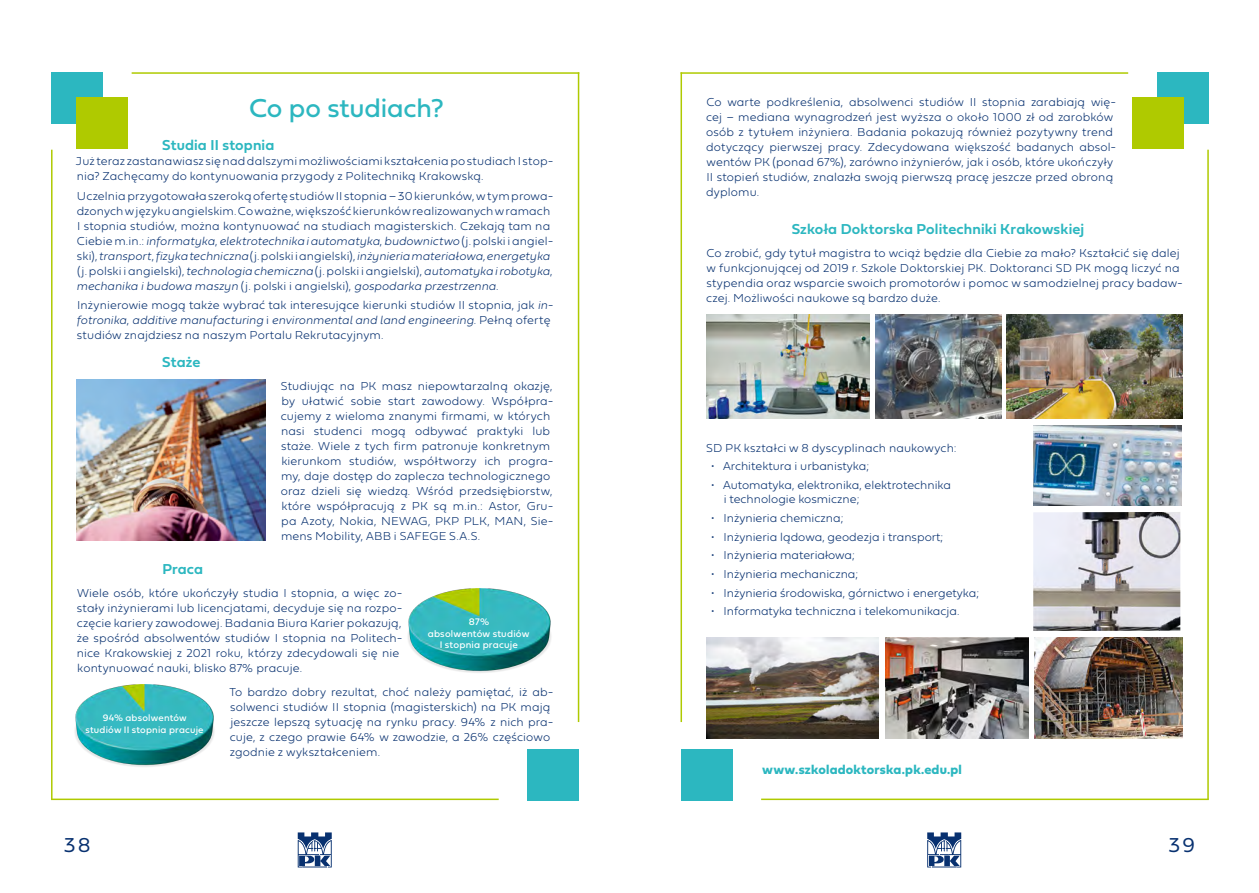
<style>
.page{position:relative;width:1259px;height:893px;background:#fff}
.page>*{position:absolute;margin:0;border:0;box-sizing:border-box;transform-origin:0 0}
.tekst{font:27px "Fieldwork Geo Regular";letter-spacing:-.005em;color:#2cb7c0}
.t1{font:21px "Fieldwork Geo Light";color:#083170}
.tekst-2{font:15px "Fieldwork Geo Demibold";letter-spacing:.01em;color:#2cb7c0}
.tekst-3{font:13.5px "Fieldwork Geo Bold";letter-spacing:.015em;color:#2cb7c0}
.tekst-4{font:100 12px/15px "Fieldwork Geo";letter-spacing:.01em;color:#083170}
.tekst-5{font:9.9px/12px "Fieldwork Geo Regular";letter-spacing:.02em;color:#fff;text-align:center}
.tekst-6{font:9.75px/11.7px "Fieldwork Geo Regular";letter-spacing:.02em;color:#fff;text-align:center}
.s1{font-family:"Fieldwork";font-style:italic}
</style>
<div class="page">
<svg style="left:927px;top:832px;width:34px;height:35px"></svg>
<div style="left:51px;top:72px;width:51px;height:51px;background:#2cb7c0"></div>
<div style="left:77px;top:98px;width:51px;height:51px;background:#afca00"></div>
<hr style="left:132px;top:72px;width:447px;height:2px;background:#afca00">
<hr style="left:578px;top:72px;width:1px;height:650px;background:#afca00">
<div style="left:527px;top:749px;width:51px;height:51px;background:#2cb7c0"></div>
<hr style="left:51px;top:799px;width:448px;height:1px;background:#afca00">
<hr style="left:51px;top:150px;width:2px;height:649px;background:#afca00">
<div style="left:1157px;top:72px;width:51px;height:51px;background:#2cb7c0"></div>
<div style="left:1132px;top:98px;width:51px;height:51px;background:#afca00"></div>
<hr style="left:680px;top:72px;width:448px;height:2px;background:#afca00">
<hr style="left:680px;top:72px;width:2px;height:650px;background:#afca00">
<div style="left:681px;top:749px;width:51px;height:51px;background:#2cb7c0"></div>
<hr style="left:761px;top:799px;width:447px;height:1px;background:#afca00">
<hr style="left:1207px;top:150px;width:1px;height:649px;background:#afca00">
<svg style="left:298px;top:832px;width:34px;height:35px"></svg>
<img style="left:75px;top:685px;width:139px;height:82px">
<img style="left:408px;top:589px;width:143px;height:84px">
<img style="left:77px;top:380px;width:188px;height:160px">
<img style="left:875px;top:314px;width:126px;height:105px">
<img style="left:706px;top:314px;width:163px;height:105px">
<img style="left:1007px;top:314px;width:175px;height:105px">
<img style="left:1033px;top:425px;width:148px;height:80px">
<img style="left:706px;top:638px;width:172px;height:101px">
<img style="left:885px;top:638px;width:143px;height:101px">
<img style="left:1035px;top:638px;width:147px;height:101px">
<img style="left:1033px;top:512px;width:147px;height:119px">
<p class="tekst" style="left:249px;top:87px;width:196px">Co po studiach?</p>
<p class="tekst-2" style="left:162px;top:133px;width:114px">Studia II stopnia</p>
<p class="tekst-4" style="left:76px;top:153px;width:479px">Już teraz zastanawiasz się nad dalszymi możliwościami kształcenia po studiach I stop&shy;nia? Zachęcamy do kontynuowania przygody z Politechniką Krakowską.</p>
<p class="tekst-4" style="left:76px;top:187px;width:478px">Uczelnia przygotowała szeroką ofertę studiów II stopnia – 30 kierunków, w tym prowa&shy;dzonych w języku angielskim. Co ważne, większość kierunków realizowanych w ramach I stopnia studiów, można kontynuować na studiach magisterskich. Czekają tam na Ciebie m.in.: <span class="s1">informatyka</span>, <span class="s1">elektrotechnika i automatyka</span>, <span class="s1">budownictwo</span> (j. polski i angiel&shy;ski), <span class="s1">transport</span>, <span class="s1">fizyka techniczna</span> (j. polski i angielski), <span class="s1">inżynieria materiałowa, energetyka </span>(j. polski i angielski), <span class="s1">technologia chemiczna</span> (j. polski i angielski), <span class="s1">automatyka i robotyka</span>, <span class="s1">mechanika i budowa maszyn</span> (j. polski i angielski), <span class="s1">gospodarka przestrzenna</span>.</p>
<p class="tekst-4" style="left:77px;top:297px;width:478px">Inżynierowie mogą także wybrać tak interesujące kierunki studiów II stopnia, jak <span class="s1">in&shy;fotronika</span>, <span class="s1">additive manufacturing</span> i <span class="s1">environmental and land engineering</span>. Pełną ofertę studiów znajdziesz na naszym Portalu Rekrutacyjnym.</p>
<p class="tekst-2" style="left:162px;top:350px;width:40px">Staże</p>
<p class="tekst-4" style="left:281px;top:378px;width:274px">Studiując na PK masz niepowtarzalną okazję, by ułatwić sobie start zawodowy. Współpra&shy;cujemy z wieloma znanymi firmami, w których nasi studenci mogą odbywać praktyki lub staże. Wiele z tych firm patronuje konkretnym kierunkom studiów, współtworzy ich progra&shy;my, daje dostęp do zaplecza technologicznego oraz dzieli się wiedzą. Wśród przedsiębiorstw, które współpracują z PK są m.in.: Astor, Gru&shy;pa Azoty, Nokia, NEWAG, PKP PLK, MAN, Sie&shy;mens Mobility, ABB i SAFEGE S.A.S.</p>
<p class="tekst-2" style="left:162px;top:557px;width:42px">Praca</p>
<p class="tekst-4" style="left:77px;top:585px;width:327px">Wiele osób, które ukończyły studia I stopnia, a więc zo&shy;stały inżynierami lub licencjatami, decyduje się na rozpo&shy;częcie kariery zawodowej. Badania Biura Karier pokazują, że spośród absolwentów studiów I stopnia na Politech&shy;nice Krakowskiej z 2021 roku, którzy zdecydowali się nie kontynuować nauki, blisko 87% pracuje.</p>
<p class="tekst-4" style="left:229px;top:684px;width:326px">To bardzo dobry rezultat, choć należy pamiętać, iż ab&shy;solwenci studiów II stopnia (magisterskich) na PK mają jeszcze lepszą sytuację na rynku pracy. 94% z nich pra&shy;cuje, z czego prawie 64% w zawodzie, a 26% częściowo zgodnie z wykształceniem.</p>
<p class="tekst-5" style="left:428px;top:615px;width:103px">87%<br>absolwentów studiów<br>I stopnia pracuje</p>
<p class="tekst-6" style="left:85px;top:711px;width:120px">94% absolwentów studiów II stopnia pracuje</p>
<p class="tekst-4" style="left:706px;top:94px;width:412px">Co warte podkreślenia, absolwenci studiów II stopnia zarabiają wię&shy;cej – mediana wynagrodzeń jest wyższa o około 1000 zł od zarobków osób z tytułem inżyniera. Badania pokazują również pozytywny trend dotyczący pierwszej pracy. Zdecydowana większość badanych absol&shy;wentów PK (ponad 67%), zarówno inżynierów, jak i osób, które ukończyły II stopień studiów, znalazła swoją pierwszą pracę jeszcze przed obroną dyplomu.</p>
<p class="tekst-2" style="left:791px;top:217px;width:294px">Szkoła Doktorska Politechniki Krakowskiej</p>
<p class="tekst-4" style="left:706px;top:245px;width:478px">Co zrobić, gdy tytuł magistra to wciąż będzie dla Ciebie za mało? Kształcić się dalej w funkcjonującej od 2019 r. Szkole Doktorskiej PK. Doktoranci SD PK mogą liczyć na stypendia oraz wsparcie swoich promotorów i pomoc w samodzielnej pracy badaw&shy;czej. Możliwości naukowe są bardzo duże.</p>
<p class="tekst-4" style="left:706px;top:439px;width:252px">SD PK kształci w 8 dyscyplinach naukowych:</p>
<p class="tekst-4" style="left:711px;top:458px;width:160px">• Architektura i urbanistyka;</p>
<p class="tekst-4" style="left:723px;top:477px;width:229px;line-height:14.4px;text-indent:-13px">• Automatyka, elektronika, elektrotechnika i technologie kosmiczne;</p>
<p class="tekst-4" style="left:711px;top:510px;width:134px">• Inżynieria chemiczna;</p>
<p class="tekst-4" style="left:711px;top:528px;width:234px">• Inżynieria lądowa, geodezja i transport;</p>
<p class="tekst-4" style="left:711px;top:547px;width:146px">• Inżynieria materiałowa;</p>
<p class="tekst-4" style="left:711px;top:566px;width:149px">• Inżynieria mechaniczna;</p>
<p class="tekst-4" style="left:711px;top:584px;width:270px">• Inżynieria środowiska, górnictwo i energetyka;</p>
<p class="tekst-4" style="left:711px;top:603px;width:250px">• Informatyka techniczna i telekomunikacja.</p>
<p class="tekst-3" style="left:762px;top:758px;width:201px">www.szkoladoktorska.pk.edu.pl</p>
<h2 class="t1" style="left:64px;top:829px;width:28px">38</h2>
<h2 class="t1" style="left:1168px;top:829px;width:28px">39</h2>
</div>
